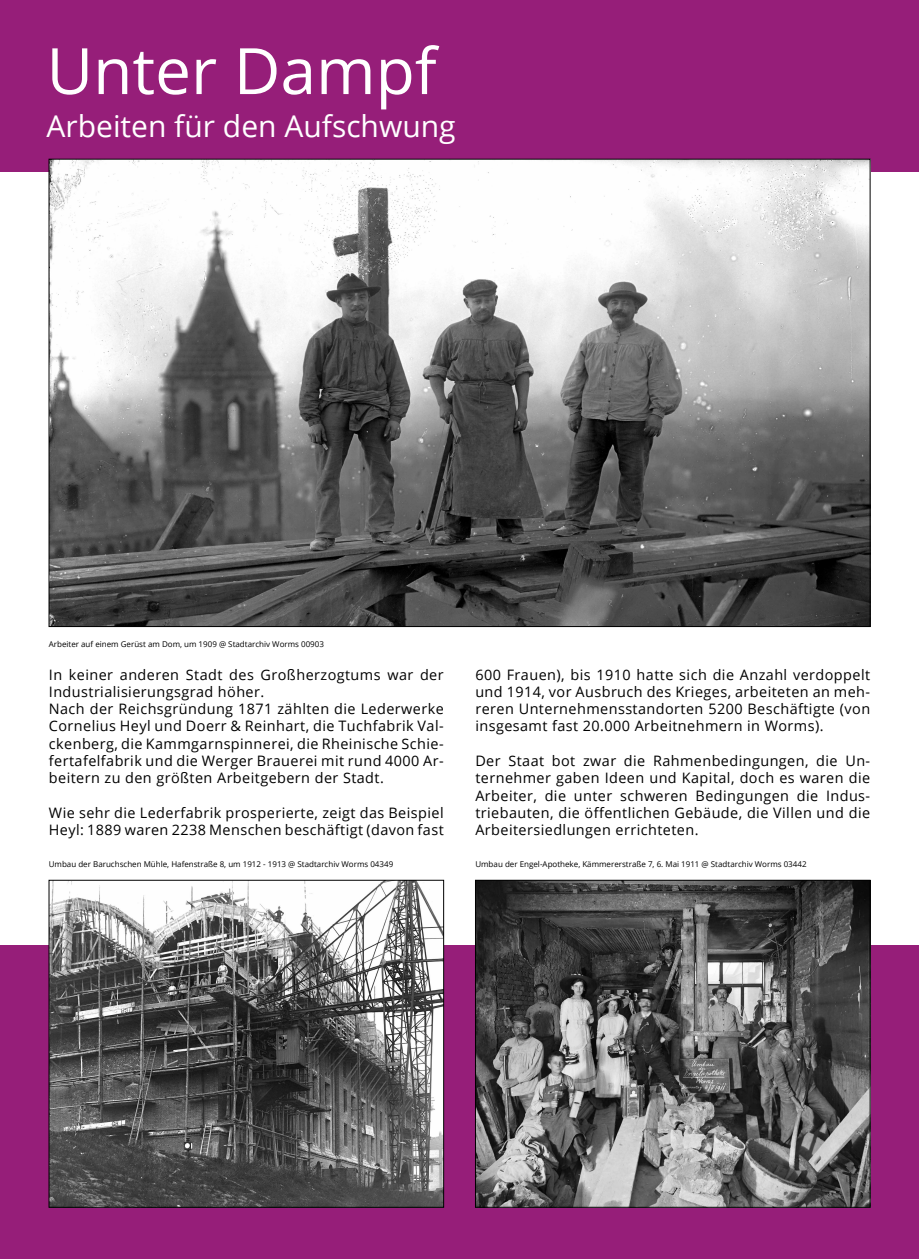
<style>
.page{position:relative;width:919px;height:1259px;background:#fff}
.page>*{position:absolute;margin:0;border:0;box-sizing:border-box;transform-origin:0 0}
.t1{font:64px "Open Sans";color:#fff}
.t2{font:30px "Open Sans";color:#fff}
.t3{font:14.4px/17.3px "Open Sans";letter-spacing:.03em;color:#000}
.t4{font:8px "Open Sans";color:#000}
</style>
<div class="page">
<div style="left:0;top:0;width:918px;height:172px;background:#961e79"></div>
<div style="left:0;top:946px;width:918px;height:313px;background:#961e79"></div>
<img style="left:51px;top:882px;width:390px;height:323px">
<div style="left:49px;top:880px;width:394px;height:327px;border:1px solid #000"></div>
<img style="left:51px;top:161px;width:817px;height:463px">
<img style="left:477px;top:882px;width:391px;height:323px">
<div style="left:475px;top:880px;width:395px;height:327px;border:1px solid #000"></div>
<p class="t1" style="left:46px;top:27px;width:391px">Unter Dampf</p>
<p class="t2" style="left:46px;top:105px;width:410px">Arbeiten für den Aufschwung</p>
<p class="t4" style="left:49px;top:638px;width:277px">Arbeiter auf einem Gerüst am Dom, um 1909 @ Stadtarchiv Worms 00903</p>
<p class="t3" style="left:49px;top:665px;width:396px">In keiner anderen Stadt des Großherzogtums war der Industrialisierungsgrad höher.<br>Nach der Reichsgründung 1871 zählten die Lederwerke Cornelius Heyl und Doerr &amp; Reinhart, die Tuchfabrik Val&shy;ckenberg, die Kammgarnspinnerei, die Rheinische Schie&shy;fertafelfabrik und die Werger Brauerei mit rund 4000 Ar&shy;beitern zu den größten Arbeitgebern der Stadt.</p>
<p class="t3" style="left:49px;top:803px;width:396px">Wie sehr die Lederfabrik prosperierte, zeigt das Beispiel<br>Heyl: 1889 waren 2238 Menschen beschäftigt (davon fast</p>
<p class="t3" style="left:475px;top:665px;width:396px;text-align:justify">600 Frauen), bis 1910 hatte sich die Anzahl verdoppelt und 1914, vor Ausbruch des Krieges, arbeiteten an meh&shy;reren Unternehmensstandorten 5200 Beschäftigte (von insgesamt fast 20.000 Arbeitnehmern in Worms).</p>
<p class="t3" style="left:475px;top:751px;width:396px;text-align:justify">Der Staat bot zwar die Rahmenbedingungen, die Un&shy;ternehmer gaben Ideen und Kapital, doch es waren die Arbeiter, die unter schweren Bedingungen die Indus&shy;triebauten, die öffentlichen Gebäude, die Villen und die Arbeitersiedlungen errichteten.</p>
<p class="t4" style="left:49px;top:858px;width:346px">Umbau der Baruchschen Mühle, Hafenstraße 8, um 1912 - 1913 @ Stadtarchiv Worms 04349</p>
<p class="t4" style="left:475px;top:858px;width:333px">Umbau der Engel-Apotheke, Kämmererstraße 7, 6. Mai 1911 @ Stadtarchiv Worms 03442</p>
</div>
